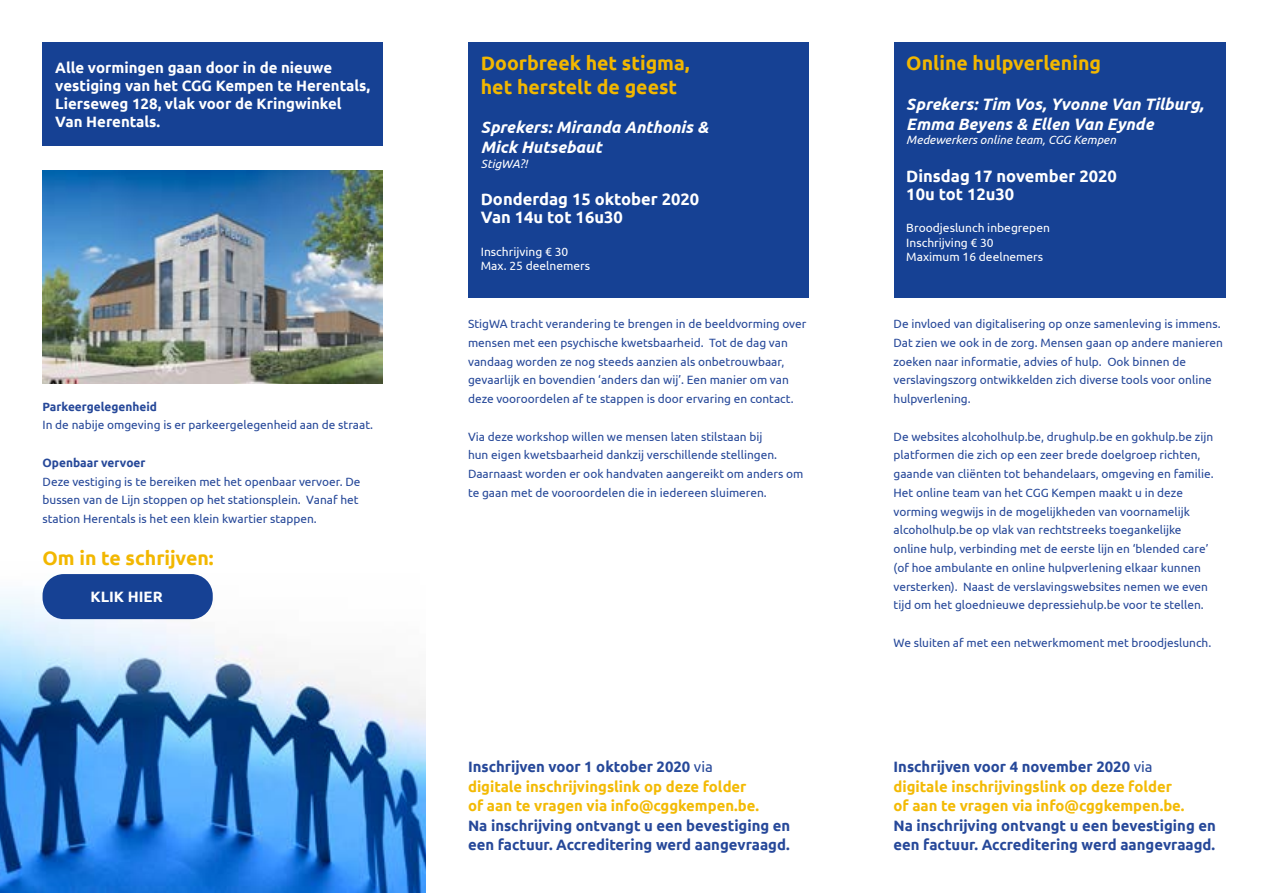
<style>
.page{position:relative;width:1268px;height:893px;background:#fff}
.page>*{position:absolute;margin:0;border:0;box-sizing:border-box;transform-origin:0 0}
.t1{font:700 19.5px/23.4px "Ubuntu";color:#f2b700}
.t2{font:italic 700 16.5px/19.8px "Ubuntu";color:#fff}
.t3{font:700 16.5px/18px "Ubuntu";color:#fff}
.t4{font:700 15px/19.5px "Ubuntu";color:#f3ba05}
.t5{font:700 15px/19.5px "Ubuntu";color:#264899}
.t6{font:700 15px/18px "Ubuntu";color:#fff}
.t7{font:12px/18.8px "Ubuntu";color:#264899}
.t8{font:12px/14.4px "Ubuntu";color:#fff}
.t9{font:italic 12px "Ubuntu";color:#fff}
.t10{font:700 12px "Ubuntu";color:#264899}
.s1{color:#264899}
.s2{font-weight:400;color:#264899}
</style>
<div class="page">
<img style="left:0;top:574px;width:425px;height:319px">
<div style="left:43px;top:43px;width:340px;height:103px;background:#164194"></div>
<div style="left:468px;top:43px;width:340px;height:255px;background:#164194"></div>
<img style="left:43px;top:170px;width:340px;height:213px">
<div style="left:43px;top:574px;width:170px;height:45px;background:#164194;border-radius:21px"></div>
<div style="left:893px;top:43px;width:332px;height:255px;background:#164194"></div>
<p class="t6" style="left:55px;top:58px;width:316px">Alle vormingen gaan door in de nieuwe vestiging van het CGG Kempen te Herentals, Lierseweg 128, vlak voor de Kringwinkel Van Herentals.</p>
<h1 class="t1" style="left:480px;top:51px;width:210px">Doorbreek het stigma, het herstelt de geest</h1>
<h2 class="t2" style="left:480px;top:117px;width:229px">Sprekers: Miranda Anthonis &amp;<br>Mick Hutsebaut</h2>
<p class="t9" style="left:480px;top:156px;width:48px">StigWA?!</p>
<h2 class="t3" style="left:480px;top:190px;width:220px">Donderdag 15 oktober 2020<br>Van 14u tot 16u30</h2>
<p class="t8" style="left:480px;top:244px;width:111px">Inschrijving € 30<br>Max. 25 deelnemers</p>
<p class="t10" style="left:43px;top:399px;width:116px">Parkeergelegenheid</p>
<p class="t7" style="left:43px;top:415px;width:332px">In de nabije omgeving is er parkeergelegenheid aan de straat.</p>
<p class="t10" style="left:43px;top:455px;width:104px">Openbaar vervoer</p>
<p class="t7" style="left:43px;top:471px;width:319px">Deze vestiging is te bereiken met het openbaar vervoer. De bussen van de Lijn stoppen op het stationsplein. Vanaf het station Herentals is het een klein kwartier stappen.</p>
<h1 class="t1" style="left:43px;top:546px;width:173px">Om in te schrijven:</h1>
<p class="t6" style="left:90px;top:588px;width:74px">KLIK HIER</p>
<p class="t7" style="left:468px;top:314px;width:340px">StigWA tracht verandering te brengen in de beeldvorming over mensen met een psychische kwetsbaarheid. Tot de dag van vandaag worden ze nog steeds aanzien als onbetrouwbaar, gevaarlijk en bovendien ‘anders dan wij’. Een manier om van deze vooroordelen af te stappen is door ervaring en contact.</p>
<p class="t7" style="left:468px;top:427px;width:337px">Via deze workshop willen we mensen laten stilstaan bij<br>hun eigen kwetsbaarheid dankzij verschillende stellingen.<br>Daarnaast worden er ook handvaten aangereikt om anders om te gaan met de vooroordelen die in iedereen sluimeren.</p>
<p class="t4" style="left:468px;top:757px;width:292px"><span class="s1">Inschrijven voor 1 oktober 2020</span> <span class="s2">via </span>digitale inschrijvingslink op deze folder of aan te vragen via info@cggkempen.be.</p>
<p class="t5" style="left:468px;top:816px;width:324px">Na inschrijving ontvangt u een bevestiging en een factuur. Accreditering werd aangevraagd.</p>
<h1 class="t1" style="left:906px;top:51px;width:196px">Online hulpverlening</h1>
<h2 class="t2" style="left:906px;top:94px;width:299px">Sprekers: Tim Vos, Yvonne Van Tilburg,<br>Emma Beyens &amp; Ellen Van Eynde</h2>
<p class="t9" style="left:906px;top:133px;width:211px">Medewerkers online team, CGG Kempen</p>
<h2 class="t3" style="left:906px;top:167px;width:212px">Dinsdag 17 november 2020<br>10u tot 12u30</h2>
<p class="t8" style="left:906px;top:221px;width:145px">Broodjeslunch inbegrepen<br>Inschrijving € 30<br>Maximum 16 deelnemers</p>
<p class="t7" style="left:893px;top:314px;width:331px">De invloed van digitalisering op onze samenleving is immens.<br>Dat zien we ook in de zorg. Mensen gaan op andere manieren zoeken naar informatie, advies of hulp. Ook binnen de verslavingszorg ontwikkelden zich diverse tools voor online hulpverlening.</p>
<p class="t7" style="left:893px;top:427px;width:321px">De websites alcoholhulp.be, drughulp.be en gokhulp.be zijn platformen die zich op een zeer brede doelgroep richten, gaande van cliënten tot behandelaars, omgeving en familie.<br>Het online team van het CGG Kempen maakt u in deze vorming wegwijs in de mogelijkheden van voornamelijk alcoholhulp.be op vlak van rechtstreeks toegankelijke online hulp, verbinding met de eerste lijn en ‘blended care’ (of hoe ambulante en online hulpverlening elkaar kunnen versterken). Naast de verslavingswebsites nemen we even tijd om het gloednieuwe depressiehulp.be voor te stellen.</p>
<p class="t7" style="left:893px;top:633px;width:319px">We sluiten af met een netwerkmoment met broodjeslunch.</p>
<p class="t4" style="left:893px;top:757px;width:292px"><span class="s1">Inschrijven voor 4 november 2020</span> <span class="s2">via </span>digitale inschrijvingslink op deze folder of aan te vragen via info@cggkempen.be.</p>
<p class="t5" style="left:893px;top:816px;width:324px">Na inschrijving ontvangt u een bevestiging en een factuur. Accreditering werd aangevraagd.</p>
</div>
